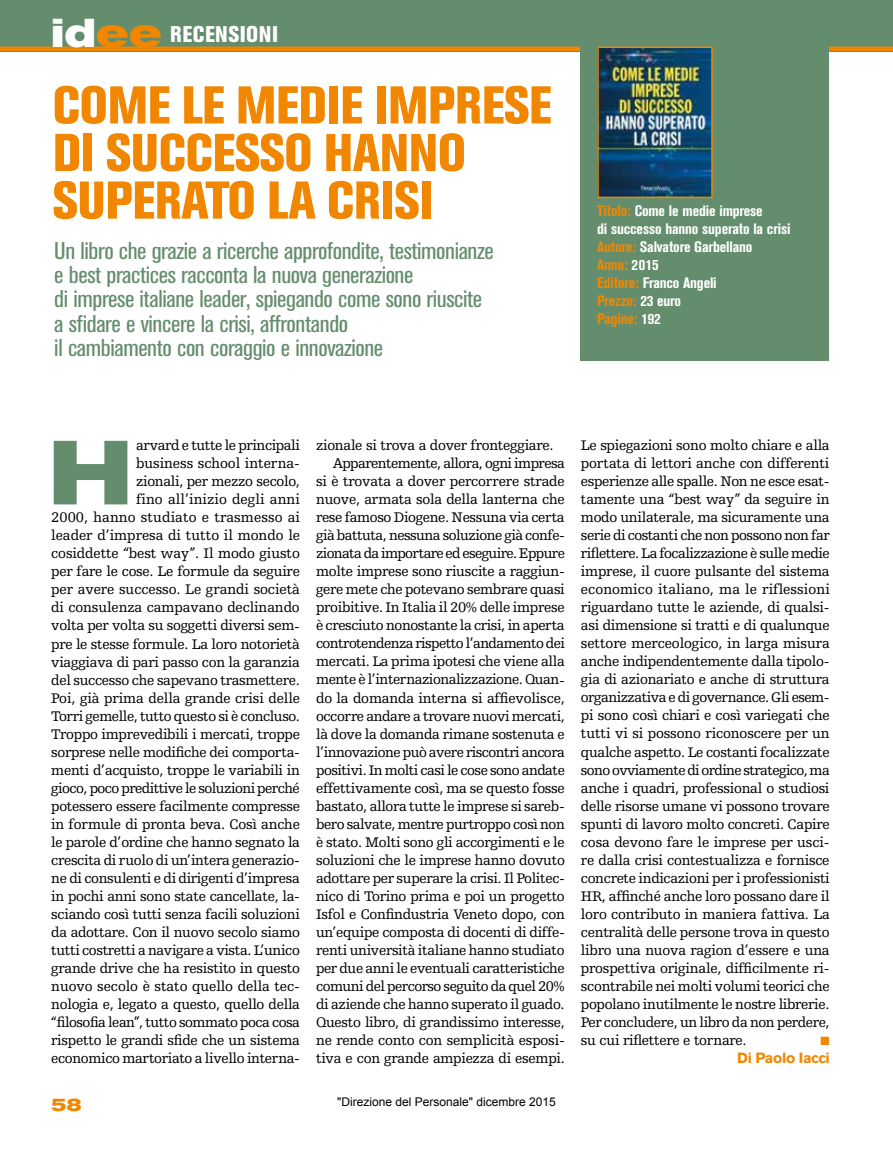
<style>
.page{position:relative;width:893px;height:1149px;background:#fff}
.page>*{position:absolute;margin:0;border:0;box-sizing:border-box;transform-origin:0 0}
.t1{font:700 expanded 90px "Akzidenz Grotesk BE";color:#648d6d}
.t2{font:800 condensed 52.5px/47.5px "Akzidenz Grotesk BE";letter-spacing:-.01em;color:#f18700}
.t3{font:condensed 24px/24px "Akzidenz Grotesk BE";letter-spacing:-.015em;color:#648d6d;scale:1.1 1}
.t4{font:800 condensed 22.5px "Akzidenz Grotesk BE";letter-spacing:.02em;color:#fff}
.t5{font:700 expanded 18px "Akzidenz Grotesk BE";color:#f18700}
.t6{font:700 condensed 15px/18px "Akzidenz Grotesk BE";letter-spacing:-.01em;color:#fff;scale:1.1 1}
.t7{font:14.7px/18px "Humanist Slabserif 712 BT";letter-spacing:-.02em;color:#000;text-align:right}
.t8{font:14.7px "Humanist Slabserif 712 BT";letter-spacing:-.04em;color:#000}
.t9{font:14.7px "Humanist Slabserif 712 BT";letter-spacing:-.045em;color:#000}
.t10{font:700 14.7px "Akzidenz Grotesk BE";letter-spacing:-.02em;color:#f18700}
.t11{font:12px "Arial";color:#000}
.t12{font:12px "Zapf Dingbats ITC";color:#f18700}
.s1{font-weight:700;font-stretch:expanded;font-size:39.9px}
.s2{font-weight:700;font-stretch:expanded;font-size:39.9px;color:#f18700}
.s3{color:#f18700}
</style>
<div class="page">
<div style="left:0;top:0;width:893px;height:51px;background:#648d6d"></div>
<hr style="left:0;top:47px;width:893px;height:4px;background:#f18700">
<div style="left:580px;top:37px;width:248px;height:323px;background:#648d6d"></div>
<img style="left:600px;top:50px;width:110px;height:145px">
<div style="left:597px;top:47px;width:116px;height:151px;border:2px solid #f18700"></div>
<h3 class="t4" style="left:51px;top:21px;width:228px"><span class="s1">id</span><span class="s2">ee</span> RECENSIONI</h3>
<h2 class="t2" style="left:53px;top:82px;width:501px">COME LE MEDIE IMPRESE<br>DI SUCCESSO HANNO<br>SUPERATO LA CRISI</h2>
<p class="t3" style="left:54px;top:239px;width:401px">Un libro che grazie a ricerche approfondite, testimonianze e best practices racconta la nuova generazione<br>di imprese italiane leader, spiegando come sono riuscite a sfidare e vincere la crisi, affrontando<br>il cambiamento con coraggio e innovazione</p>
<p class="t6" style="left:597px;top:202px;width:177px"><span class="s3">Titolo:</span> Come le medie imprese<br>di successo hanno superato la crisi<br><span class="s3">Autore:</span> Salvatore Garbellano<br><span class="s3">Anno:</span> 2015<br><span class="s3">Editore:</span> Franco Angeli<br><span class="s3">Prezzo:</span> 23 euro<br><span class="s3">Pagine:</span> 192</p>
<p class="t7" style="left:51px;top:436px;width:250px">arvard e tutte le principali<br>business school interna-<br>zionali, per mezzo secolo,<br>fino all’inizio degli anni<br>2000, hanno studiato e trasmesso ai leader d’impresa di tutto il mondo le cosiddette “best way”. Il modo giusto per fare le cose. Le formule da seguire per avere successo. Le grandi società di consulenza campavano declinando volta per volta su soggetti diversi sem&shy;pre le stesse formule. La loro notorietà viaggiava di pari passo con la garanzia del successo che sapevano trasmettere.<br>Poi, già prima della grande crisi delle Torri gemelle, tutto questo si è concluso.<br>Troppo imprevedibili i mercati, troppe sorprese nelle modifiche dei comporta&shy;menti d’acquisto, troppe le variabili in gioco, poco predittive le soluzioni perché potessero essere facilmente compresse in formule di pronta beva. Così anche le parole d’ordine che hanno segnato la crescita di ruolo di un’intera generazio&shy;ne di consulenti e di dirigenti d’impresa in pochi anni sono state cancellate, la&shy;sciando così tutti senza facili soluzioni da adottare. Con il nuovo secolo siamo tutti costretti a navigare a vista. L’unico grande drive che ha resistito in questo nuovo secolo è stato quello della tec&shy;nologia e, legato a questo, quello della “filosofia lean”, tutto sommato poca cosa rispetto le grandi sfide che un sistema economico martoriato a livello interna-</p>
<p class="t7" style="left:316px;top:436px;width:239px">zionale si trova a dover fronteggiare.</p>
<h1 class="t1" style="left:48px;top:421px;width:86px">H</h1>
<p class="t7" style="left:333px;top:454px;width:233px">Apparentemente, allora, ogni impresa</p>
<p class="t7" style="left:316px;top:472px;width:250px">si è trovata a dover percorrere strade</p>
<p class="t7" style="left:316px;top:490px;width:250px">nuove, armata sola della lanterna che</p>
<p class="t7" style="left:316px;top:508px;width:250px">rese famoso Diogene. Nessuna via certa</p>
<p class="t7" style="left:316px;top:526px;width:250px">già battuta, nessuna soluzione già confe-</p>
<p class="t9" style="left:316px;top:544px;width:250px">zionata da importare ed eseguire. Eppure</p>
<p class="t7" style="left:316px;top:562px;width:250px">molte imprese sono riuscite a raggiun-</p>
<p class="t7" style="left:316px;top:580px;width:250px">gere mete che potevano sembrare quasi</p>
<p class="t7" style="left:316px;top:598px;width:250px">proibitive. In Italia il 20% delle imprese</p>
<p class="t7" style="left:316px;top:616px;width:250px">è cresciuto nonostante la crisi, in aperta</p>
<p class="t8" style="left:316px;top:634px;width:250px">controtendenza rispetto l’andamento dei</p>
<p class="t7" style="left:316px;top:652px;width:250px">mercati. La prima ipotesi che viene alla</p>
<p class="t7" style="left:316px;top:670px;width:250px">mente è l’internazionalizzazione. Quan-</p>
<p class="t7" style="left:316px;top:688px;width:250px">do la domanda interna si affievolisce,</p>
<p class="t7" style="left:316px;top:706px;width:250px">occorre andare a trovare nuovi mercati,</p>
<p class="t7" style="left:316px;top:724px;width:250px">là dove la domanda rimane sostenuta e</p>
<p class="t7" style="left:316px;top:742px;width:250px">l’innovazione può avere riscontri ancora</p>
<p class="t7" style="left:316px;top:760px;width:250px">positivi. In molti casi le cose sono andate</p>
<p class="t7" style="left:316px;top:778px;width:250px">effettivamente così, ma se questo fosse</p>
<p class="t7" style="left:316px;top:796px;width:250px">bastato, allora tutte le imprese si sareb-</p>
<p class="t7" style="left:316px;top:814px;width:250px">bero salvate, mentre purtroppo così non</p>
<p class="t7" style="left:316px;top:832px;width:250px">è stato. Molti sono gli accorgimenti e le</p>
<p class="t7" style="left:316px;top:850px;width:250px">soluzioni che le imprese hanno dovuto</p>
<p class="t7" style="left:316px;top:868px;width:250px">adottare per superare la crisi. Il Politec-</p>
<p class="t7" style="left:316px;top:886px;width:250px">nico di Torino prima e poi un progetto</p>
<p class="t7" style="left:316px;top:904px;width:250px">Isfol e Confindustria Veneto dopo, con</p>
<p class="t7" style="left:316px;top:922px;width:250px">un’equipe composta di docenti di diffe-</p>
<p class="t7" style="left:316px;top:940px;width:250px">renti università italiane hanno studiato</p>
<p class="t7" style="left:316px;top:958px;width:250px">per due anni le eventuali caratteristiche</p>
<p class="t7" style="left:316px;top:976px;width:250px">comuni del percorso seguito da quel 20%</p>
<p class="t7" style="left:316px;top:994px;width:250px">di aziende che hanno superato il guado.</p>
<p class="t7" style="left:316px;top:1012px;width:250px">Questo libro, di grandissimo interesse,</p>
<p class="t7" style="left:316px;top:1030px;width:250px">ne rende conto con semplicità esposi-</p>
<p class="t7" style="left:316px;top:1048px;width:250px">tiva e con grande ampiezza di esempi.</p>
<p class="t5" style="left:51px;top:1094px;width:32px">58</p>
<p class="t11" style="left:337px;top:1093px;width:220px">"Direzione del Personale" dicembre 2015</p>
<p class="t7" style="left:581px;top:436px;width:250px;text-align:justify">Le spiegazioni sono molto chiare e alla portata di lettori anche con differenti esperienze alle spalle. Non ne esce esat&shy;tamente una “best way” da seguire in modo unilaterale, ma sicuramente una serie di costanti che non possono non far riflettere. La focalizzazione è sulle medie imprese, il cuore pulsante del sistema economico italiano, ma le riflessioni riguardano tutte le aziende, di qualsi&shy;asi dimensione si tratti e di qualunque settore merceologico, in larga misura anche indipendentemente dalla tipolo&shy;gia di azionariato e anche di struttura organizzativa e di governance. Gli esem&shy;pi sono così chiari e così variegati che tutti vi si possono riconoscere per un qualche aspetto. Le costanti focalizzate sono ovviamente di ordine strategico, ma anche i quadri, professional o studiosi delle risorse umane vi possono trovare spunti di lavoro molto concreti. Capire cosa devono fare le imprese per usci&shy;re dalla crisi contestualizza e fornisce concrete indicazioni per i professionisti HR, affinché anche loro possano dare il loro contributo in maniera fattiva. La centralità delle persone trova in questo libro una nuova ragion d’essere e una prospettiva originale, difficilmente ri&shy;scontrabile nei molti volumi teorici che popolano inutilmente le nostre librerie.<br>Per concludere, un libro da non perdere, su cui riflettere e tornare.</p>
<p class="t12" style="left:820px;top:1034px;width:11px">■</p>
<p class="t10" style="left:737px;top:1048px;width:94px">Di Paolo Iacci</p>
</div>
